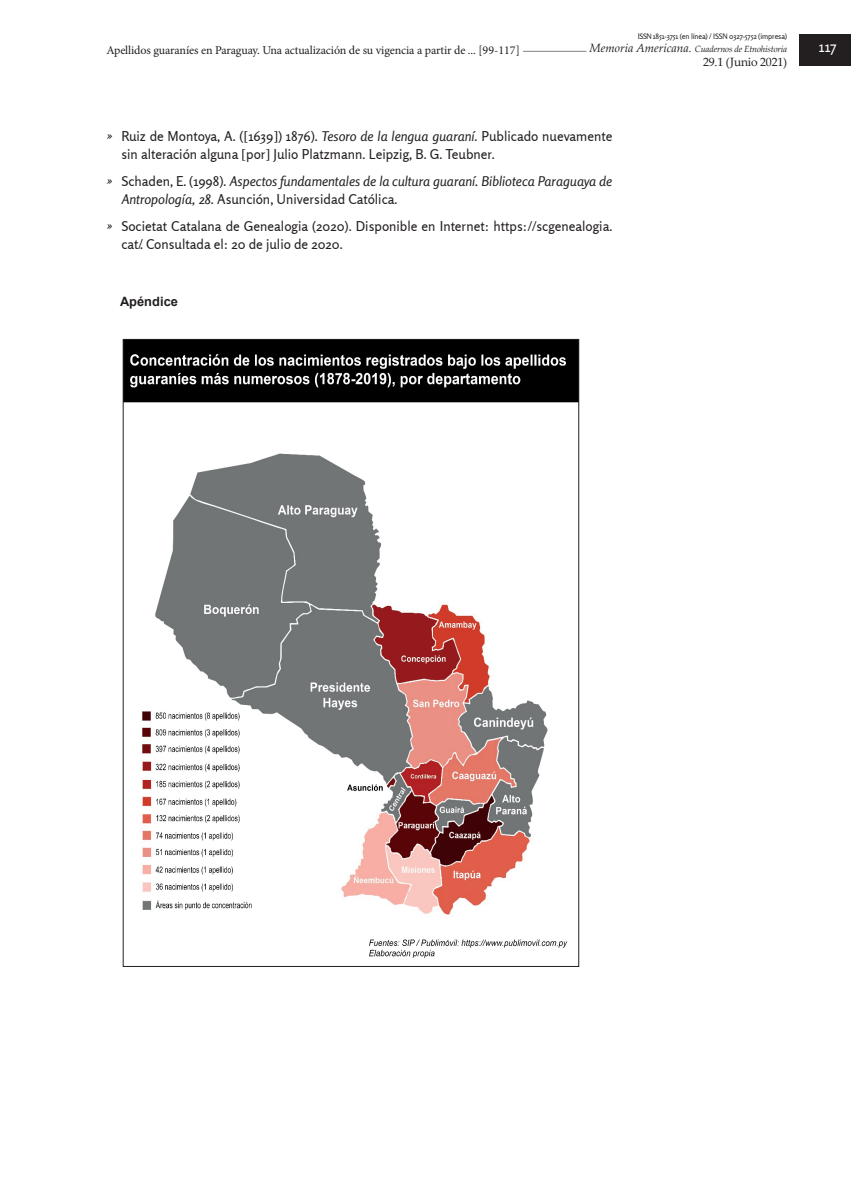
<style>
.page{position:relative;width:851px;height:1191px;background:#fff}
.page>*{position:absolute;margin:0;border:0;box-sizing:border-box;transform-origin:0 0}
.t1{font:15px "Rosario";color:#fff}
.t2{font:13.5px/18px "Rosario";color:#231f20}
.t3{font:italic 13.5px/18px "Rosario";color:#231f20}
.t4{font:700 12.9px "Arial";letter-spacing:.005em;color:#231f20}
.t5{font:12px "Minion Pro";letter-spacing:-.01em;color:#231f20}
.t6{font:12px "Palatino Linotype";letter-spacing:-.02em;color:#231f20}
.t7{font:italic 9px "Palatino Linotype";letter-spacing:-.02em;color:#231f20}
.t8{font:7.5px "Rosario";letter-spacing:-.02em;color:#231f20}
.s1{font-size:12px}
.s2{font-style:italic}
.s3{font-style:inherit}
.s4{font-style:normal}
</style>
<div class="page">
<hr style="left:112px;top:51px;width:477px;height:1px;background:#808285">
<div style="left:586px;top:42px;width:108px;height:15px;background:#fff"></div>
<div style="left:799px;top:35px;width:51px;height:31px;background:#231f20"></div>
<div style="left:106px;top:45px;width:417px;height:18px;background:#fff"></div>
<img style="left:125px;top:341px;width:451px;height:617px">
<p class="t8" style="left:637px;top:32px;width:151px">ISSN 1851-3751 (en línea) / ISSN 0327-5752 (impresa)</p>
<p class="t7" style="left:589px;top:43px;width:199px"><span class="s1">Memoria Americana.</span> Cuadernos de Etnohistoria</p>
<p class="t6" style="left:703px;top:53px;width:86px">29.1 (Junio 2021)</p>
<p class="t5" style="left:106px;top:42px;width:415px">Apellidos guaraníes en Paraguay. Una actualización de su vigencia a partir de ... [99-117]</p>
<p class="t1" style="left:818px;top:38px;width:19px">117</p>
<p class="t2" style="left:121px;top:127px;width:492px;text-indent:-15px"><span class="s2">»</span> Ruiz de Montoya, A. ([1639]) 1876). <span class="s2">Tesoro de la lengua guaraní</span>. Publicado nuevamente sin alteración alguna [por] Julio Platzmann. Leipzig, <span class="s3">B. G.</span> Teubner.</p>
<p class="t3" style="left:121px;top:172px;width:492px;text-indent:-15px">» <span class="s4">Schaden, E. (1998).</span> Aspectos fundamentales de la cultura guaraní. Biblioteca Paraguaya de<br>Antropología, 28<span class="s4">. Asunción, Universidad Católica.</span></p>
<p class="t2" style="left:121px;top:217px;width:492px;text-indent:-15px"><span class="s2">»</span> Societat Catalana de Genealogia (2020). Disponible en Internet: https://scgenealogia. cat/. Consultada el: 20 de julio de 2020.</p>
<p class="t4" style="left:120px;top:292px;width:59px">Apéndice</p>
</div>
